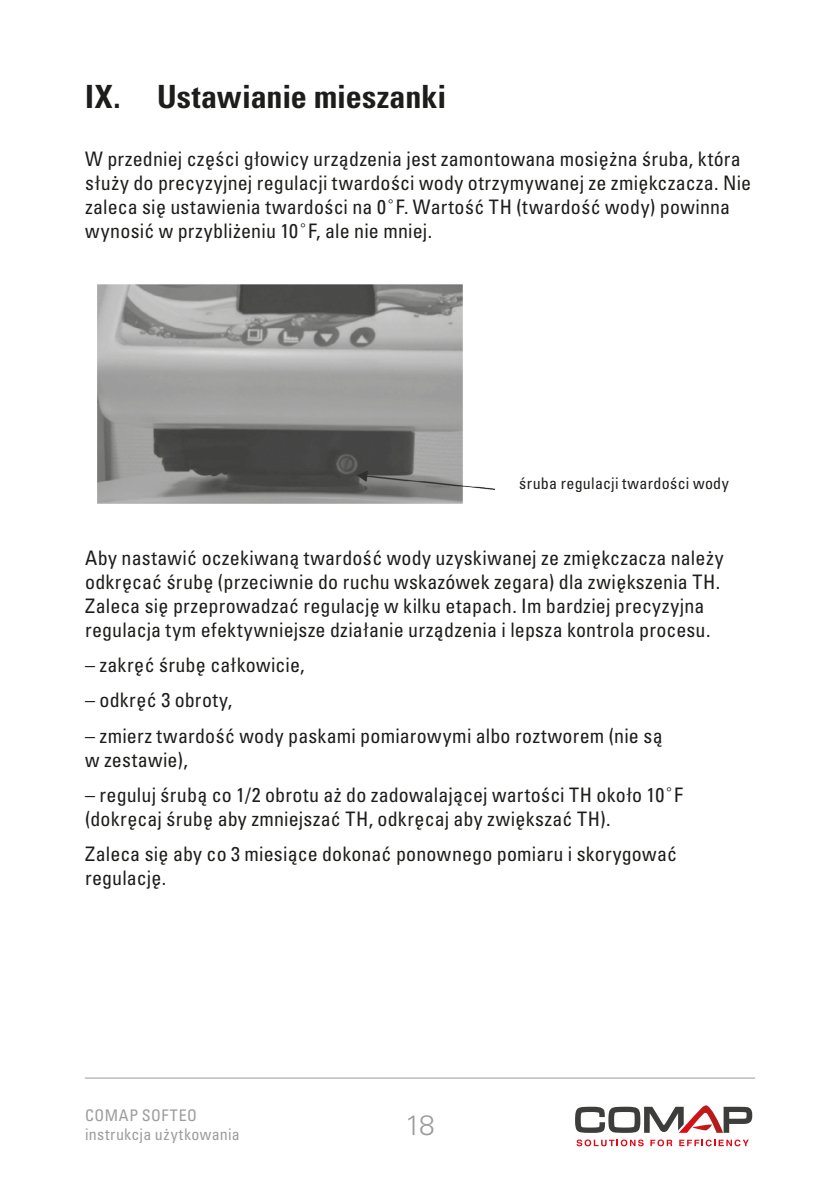
<style>
.page{position:relative;width:840px;height:1191px;background:#fff}
.page>*{position:absolute;margin:0;border:0;box-sizing:border-box;transform-origin:0 0}
.t1{font:700 condensed 32px "Univers LT Pro";color:#1d1d1b}
.t2{font:300 28px "Univers LT Pro 45";color:#9d9d9d}
.t3{font:condensed 20px/24px "Univers LT Pro";letter-spacing:.01em;color:#1d1d1b}
.t4{font:condensed 16px/19.2px "Univers LT Pro";letter-spacing:.03em;color:#9d9d9d}
.t5{font:condensed 16px "Univers LT Pro";letter-spacing:.02em;color:#1d1d1b}
.s1{font-family:"Trebuchet MS";font-stretch:normal}
</style>
<div class="page">
<svg style="left:576px;top:1139px;width:67px;height:7px"></svg>
<svg style="left:650px;top:1139px;width:22px;height:7px"></svg>
<svg style="left:679px;top:1139px;width:69px;height:7px"></svg>
<svg style="left:575px;top:1105px;width:176px;height:27px"></svg>
<hr style="left:85px;top:1077px;width:669px;height:1px;background:#9d9d9d">
<img style="left:97px;top:284px;width:397px;height:220px">
<h1 class="t1" style="left:85px;top:77px;width:362px">IX. Ustawianie mieszanki</h1>
<p class="t3" style="left:85px;top:147px;width:667px">W przedniej części głowicy urządzenia jest zamontowana mosiężna śruba, która służy do precyzyjnej regulacji twardości wody otrzymywanej ze zmiękczacza. Nie zaleca się ustawienia twardości na 0<span class="s1">°</span>F. Wartość TH (twardość wody) powinna wynosić w przybliżeniu 10<span class="s1">°</span>F, ale nie mniej.</p>
<p class="t5" style="left:519px;top:473px;width:211px">śruba regulacji twardości wody</p>
<p class="t3" style="left:85px;top:545px;width:639px">Aby nastawić oczekiwaną twardość wody uzyskiwanej ze zmiękczacza należy odkręcać śrubę (przeciwnie do ruchu wskazówek zegara) dla zwiększenia TH.<br>Zaleca się przeprowadzać regulację w kilku etapach. Im bardziej precyzyjna regulacja tym efektywniejsze działanie urządzenia i lepsza kontrola procesu.</p>
<p class="t3" style="left:85px;top:652px;width:221px">– zakręć śrubę całkowicie,</p>
<p class="t3" style="left:85px;top:688px;width:148px">– odkręć 3 obroty,</p>
<p class="t3" style="left:85px;top:723px;width:578px">– zmierz twardość wody paskami pomiarowymi albo roztworem (nie są w zestawie),</p>
<p class="t3" style="left:85px;top:782px;width:599px">– reguluj śrubą co 1/2 obrotu aż do zadowalającej wartości TH około 10<span class="s1">°</span>F (dokręcaj śrubę aby zmniejszać TH, odkręcaj aby zwiększać TH).</p>
<p class="t3" style="left:85px;top:842px;width:593px">Zaleca się aby co 3 miesiące dokonać ponownego pomiaru i skorygować regulację.</p>
<p class="t4" style="left:85px;top:1105px;width:156px">COMAP SOFTEO instrukcja użytkowania</p>
<h2 class="t2" style="left:405px;top:1107px;width:31px">18</h2>
</div>
